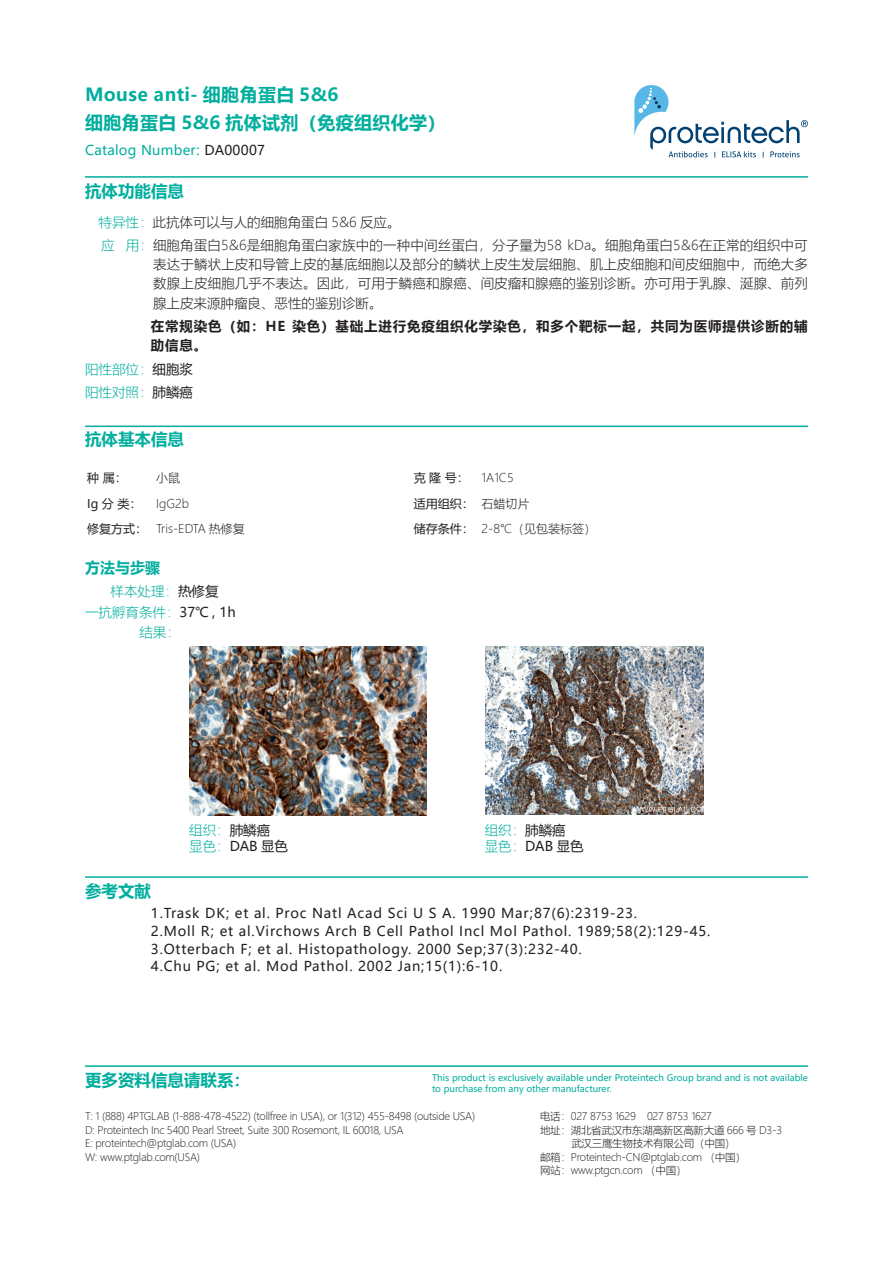
<style>
.page{position:relative;width:893px;height:1263px;background:#fff}
.page>*{position:absolute;margin:0;border:0;box-sizing:border-box;transform-origin:0 0}
.t1{font:700 18px "Microsoft Ya Hei";letter-spacing:.02em;color:#00ae9e}
.t2{font:700 16.5px "Microsoft Ya Hei";color:#00ae9e}
.t3{font:700 15px "Microsoft Ya Hei";color:#00ae9e}
.t4{font:13.5px "Microsoft Ya Hei";letter-spacing:.06em;color:#231f20}
.t5{font:300 13.5px/19.2px "Microsoft Ya Hei";color:#231f20;text-align:justify}
.t6{font:300 13.5px "Microsoft Ya Hei";color:#00ae9e}
.t7{font:700 13.5px/19.2px "Microsoft Ya Hei";letter-spacing:.06em;color:#231f20}
.t8{font:13.5px "Microsoft Ya Hei";letter-spacing:.02em;color:#00ae9e}
.t9{font:300 12px "Microsoft Ya Hei";color:#231f20}
.t10{font:12px "Microsoft Ya Hei";color:#231f20}
.t11{font:300 10.5px/13.5px "Microsoft Ya Hei";letter-spacing:-.025em;color:#231f20}
.t12{font:9px/10.8px "Microsoft Ya Hei";color:#00ae9e}
.s1{color:#231f20}
.s2{color:#00ae9e}
.s3{font-weight:400;color:#231f20}
.s4{font-weight:300;color:#00ae9e}
</style>
<div class="page">
<svg style="left:634px;top:85px;width:174px;height:73px"></svg>
<hr style="left:85px;top:1065px;width:723px;height:2px;background:#00ae9e">
<hr style="left:85px;top:176px;width:723px;height:2px;background:#00ae9e">
<hr style="left:85px;top:426px;width:723px;height:1px;background:#00ae9e">
<hr style="left:85px;top:876px;width:723px;height:2px;background:#00ae9e">
<img style="left:190px;top:646px;width:236px;height:170px">
<img style="left:485px;top:646px;width:218px;height:168px">
<p class="t1" style="left:85px;top:81px;width:255px">Mouse anti- 细胞角蛋白 5&amp;6</p>
<p class="t1" style="left:85px;top:110px;width:362px">细胞角蛋白 5&amp;6 抗体试剂（免疫组织化学）</p>
<p class="t8" style="left:85px;top:141px;width:182px">Catalog Number: <span class="s1">DA00007</span></p>
<p class="t2" style="left:85px;top:179px;width:100px">抗体功能信息</p>
<p class="t5" style="left:99px;top:212px;width:303px"><span class="s2">特异性：</span>此抗体可以与人的细胞角蛋白 5&amp;6 反应。</p>
<p class="t5" style="left:153px;top:235px;width:656px;text-indent:-52px"><span class="s2">应 用：</span>细胞角蛋白5&amp;6是细胞角蛋白家族中的一种中间丝蛋白，分子量为58 kDa。细胞角蛋白5&amp;6在正常的组织中可表达于鳞状上皮和导管上皮的基底细胞以及部分的鳞状上皮生发层细胞、肌上皮细胞和间皮细胞中，而绝大多数腺上皮细胞几乎不表达。因此，可用于鳞癌和腺癌、间皮瘤和腺癌的鉴别诊断。亦可用于乳腺、涎腺、前列腺上皮来源肿瘤良、恶性的鉴别诊断。</p>
<p class="t7" style="left:151px;top:316px;width:658px">在常规染色（如：HE 染色）基础上进行免疫组织化学染色，和多个靶标一起，共同为医师提供诊断的辅助信息。</p>
<p class="t6" style="left:85px;top:360px;width:109px">阳性部位：<span class="s3">细胞浆</span></p>
<p class="t6" style="left:85px;top:383px;width:109px">阳性对照：<span class="s3">肺鳞癌</span></p>
<p class="t2" style="left:85px;top:428px;width:100px">抗体基本信息</p>
<p class="t10" style="left:87px;top:470px;width:41px">种 属：</p>
<p class="t9" style="left:156px;top:470px;width:25px">小鼠</p>
<p class="t10" style="left:414px;top:470px;width:57px">克 隆 号：</p>
<p class="t9" style="left:482px;top:470px;width:34px">1A1C5</p>
<p class="t10" style="left:87px;top:495px;width:56px">Ig 分 类：</p>
<p class="t9" style="left:156px;top:496px;width:34px">IgG2b</p>
<p class="t10" style="left:414px;top:495px;width:61px">适用组织：</p>
<p class="t9" style="left:482px;top:496px;width:49px">石蜡切片</p>
<p class="t10" style="left:87px;top:521px;width:61px">修复方式：</p>
<p class="t9" style="left:156px;top:521px;width:90px">Tris-EDTA 热修复</p>
<p class="t10" style="left:414px;top:521px;width:61px">储存条件：</p>
<p class="t9" style="left:482px;top:521px;width:116px">2-8℃（见包装标签）</p>
<p class="t3" style="left:85px;top:557px;width:76px">方法与步骤</p>
<p class="t6" style="left:111px;top:582px;width:110px">样本处理：<span class="s3">热修复</span></p>
<p class="t6" style="left:85px;top:603px;width:152px">一抗孵育条件：<span class="s3">37℃ , 1h</span></p>
<p class="t6" style="left:139px;top:623px;width:42px">结果：</p>
<p class="t2" style="left:85px;top:879px;width:67px">参考文献</p>
<p class="t6" style="left:189px;top:821px;width:82px">组织：<span class="s3">肺鳞癌</span></p>
<p class="t4" style="left:189px;top:837px;width:100px"><span class="s4">显色：</span>DAB 显色</p>
<p class="t6" style="left:485px;top:821px;width:82px">组织：<span class="s3">肺鳞癌</span></p>
<p class="t4" style="left:485px;top:837px;width:100px"><span class="s4">显色：</span>DAB 显色</p>
<p class="t4" style="left:151px;top:904px;width:488px">1.Trask DK; et al. Proc Natl Acad Sci U S A. 1990 Mar;87(6):2319-23.</p>
<p class="t4" style="left:151px;top:922px;width:561px">2.Moll R; et al.Virchows Arch B Cell Pathol Incl Mol Pathol. 1989;58(2):129-45.</p>
<p class="t4" style="left:151px;top:940px;width:432px">3.Otterbach F; et al. Histopathology. 2000 Sep;37(3):232-40.</p>
<p class="t4" style="left:151px;top:957px;width:353px">4.Chu PG; et al. Mod Pathol. 2002 Jan;15(1):6-10.</p>
<h2 class="t2" style="left:85px;top:1068px;width:166px">更多资料信息请联系：</h2>
<p class="t12" style="left:432px;top:1072px;width:377px">This product is exclusively available under Proteintech Group brand and is not available to purchase from any other manufacturer.</p>
<p class="t11" style="left:85px;top:1109px;width:392px">T: 1 (888) 4PTGLAB (1-888-478-4522) (tollfree in USA), or 1(312) 455-8498 (outside USA)<br>D: Proteintech Inc 5400 Pearl Street, Suite 300 Rosemont, IL 60018, USA<br>E: proteintech@ptglab.com (USA)<br>W: www.ptglab.com(USA)</p>
<p class="t11" style="left:540px;top:1109px;width:173px">电话：027 8753 1629 027 8753 1627</p>
<p class="t11" style="left:540px;top:1123px;width:244px">地址：湖北省武汉市东湖高新区高新大道 666 号 D3-3</p>
<p class="t11" style="left:571px;top:1136px;width:166px">武汉三鹰生物技术有限公司（中国）</p>
<p class="t11" style="left:540px;top:1150px;width:207px">邮箱：Proteintech-CN@ptglab.com （中国）</p>
<p class="t11" style="left:540px;top:1163px;width:148px">网站：www.ptgcn.com （中国）</p>
</div>
